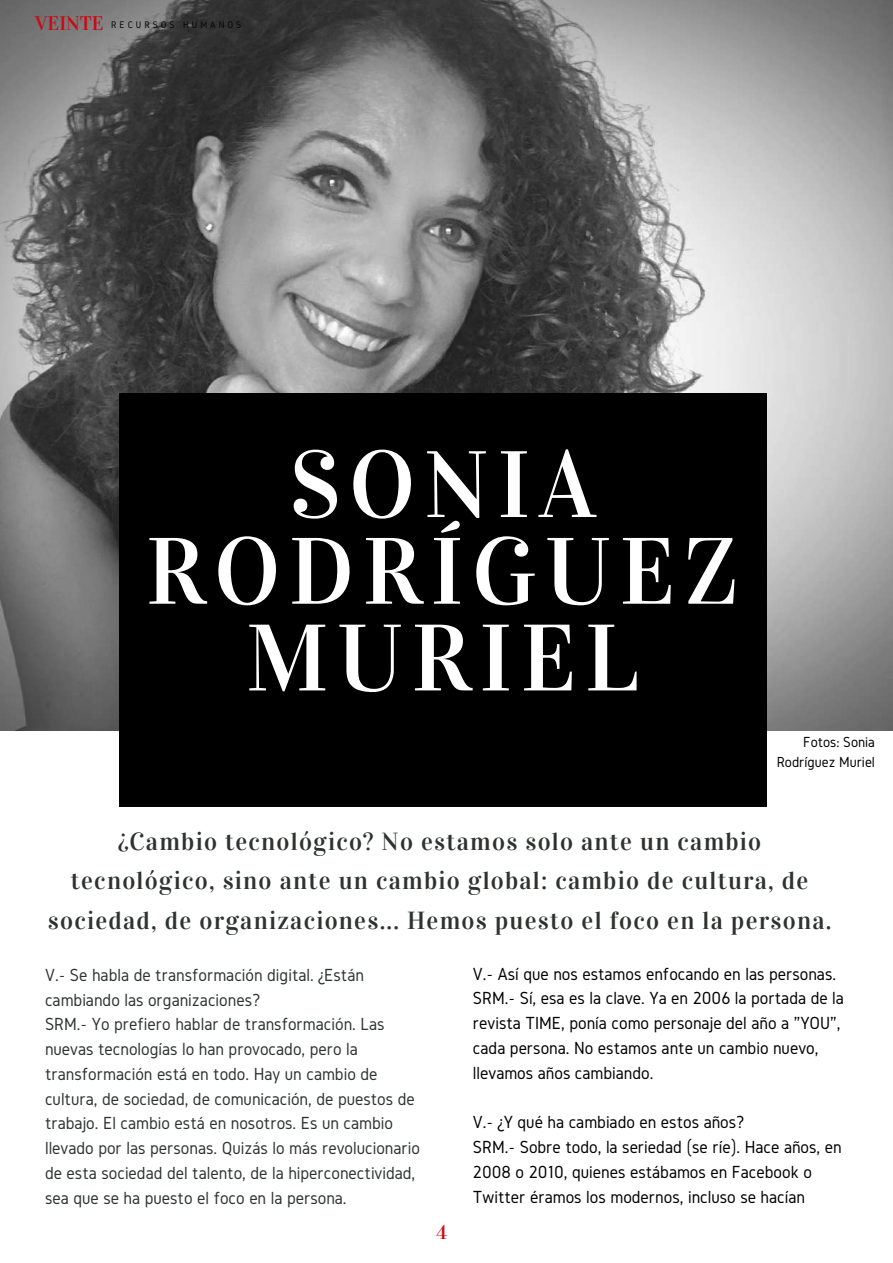
<style>
.page{position:relative;width:893px;height:1263px;background:#fff}
.page>*{position:absolute;margin:0;border:0;box-sizing:border-box;transform-origin:0 0}
.t1{font:94.35px/86.7px "Vidaloka";letter-spacing:.09em;color:#fff;text-align:center}
.t2{font:24.9px/39.5px "Vidaloka";letter-spacing:.05em;color:#2e3330;text-align:center}
.t3{font:19.8px "Vidaloka";color:#cc0914}
.t4{font:18.15px/24.8px "Gidole";color:#2e3330}
.t5{font:18.15px/24.8px "Gidole";color:#000}
.t6{font:15.15px/20.2px "Gidole";color:#000;text-align:right}
.t7{font:9.9px "Gidole";letter-spacing:.3em;color:#050505}
.s1{font-family:"Vidaloka";font-size:19.8px;color:#cc0914}
</style>
<div class="page">
<img style="left:0;top:0;width:893px;height:731px">
<div style="left:119px;top:393px;width:648px;height:413px;background:#000"></div>
<p class="t7" style="left:35px;top:19px;width:208px"><span class="s1">VEINTE</span> RECURSOS HUMANOS</p>
<h1 class="t1" style="left:146px;top:442px;width:594px">SONIA<br>RODRÍGUEZ<br>MURIEL</h1>
<p class="t6" style="left:777px;top:731px;width:100px">Fotos: Sonia<br>Rodríguez Muriel</p>
<h2 class="t2" style="left:48px;top:822px;width:785px">¿Cambio tecnológico? No estamos solo ante un cambio tecnológico, sino ante un cambio global: cambio de cultura, de sociedad, de organizaciones... Hemos puesto el foco en la persona.</h2>
<p class="t4" style="left:45px;top:962px;width:377px">V.- Se habla de transformación digital. ¿Están cambiando las organizaciones?<br>SRM.- Yo prefiero hablar de transformación. Las nuevas tecnologías lo han provocado, pero la transformación está en todo. Hay un cambio de cultura, de sociedad, de comunicación, de puestos de trabajo. El cambio está en nosotros. Es un cambio llevado por las personas. Quizás lo más revolucionario de esta sociedad del talento, de la hiperconectividad, sea que se ha puesto el foco en la persona.</p>
<p class="t5" style="left:473px;top:961px;width:373px">V.- Así que nos estamos enfocando en las personas.<br>SRM.- Sí, esa es la clave. Ya en 2006 la portada de la revista TIME, ponía como personaje del año a "YOU", cada persona. No estamos ante un cambio nuevo, llevamos años cambiando.</p>
<p class="t5" style="left:473px;top:1110px;width:370px">V.- ¿Y qué ha cambiado en estos años?<br>SRM.- Sobre todo, la seriedad (se ríe). Hace años, en 2008 o 2010, quienes estábamos en Facebook o Twitter éramos los modernos, incluso se hacían</p>
<p class="t3" style="left:436px;top:1220px;width:12px">4</p>
</div>
